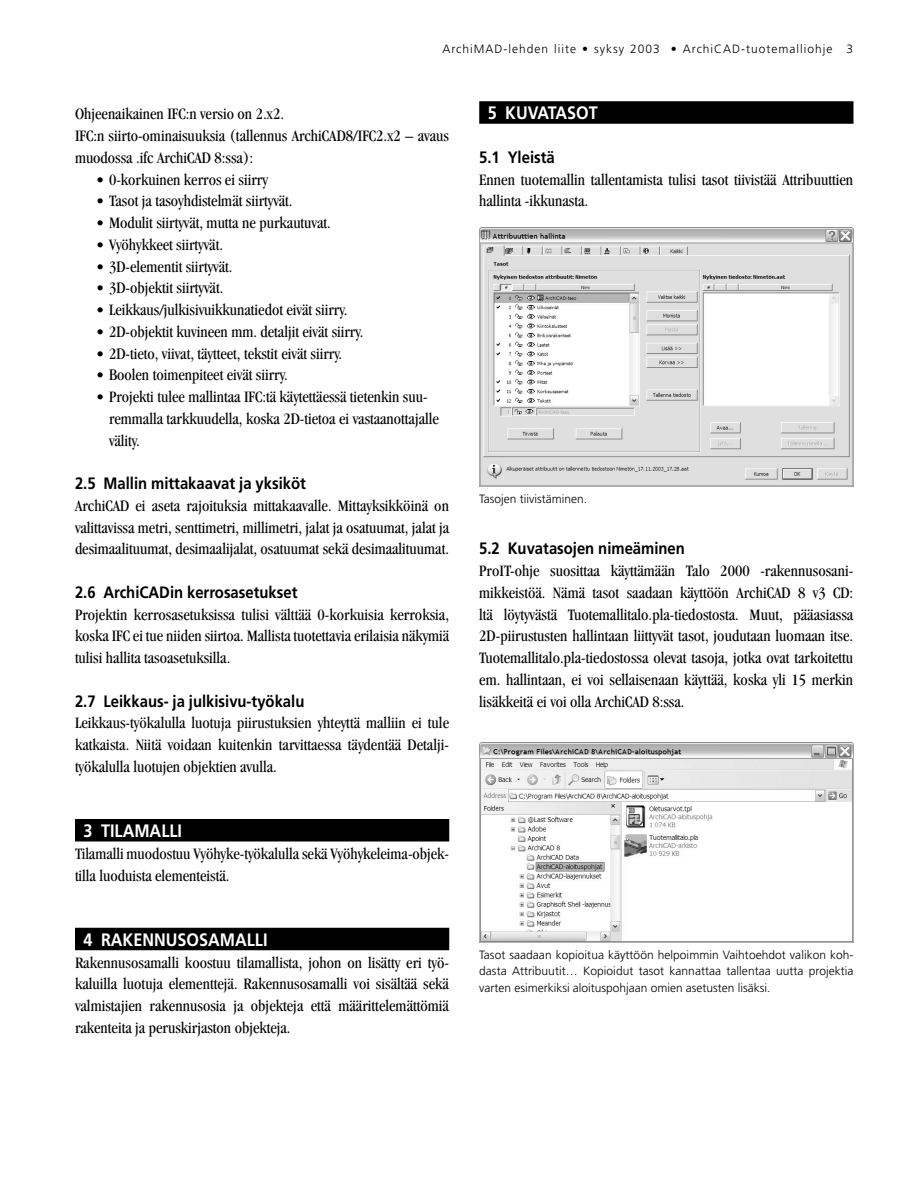
<style>
.page{position:relative;width:918px;height:1188px;background:#fff}
.page>*{position:absolute;margin:0;border:0;box-sizing:border-box;transform-origin:0 0}
.OTS_01{font:700 18px "Frutiger";color:#fff;scale:.9 1}
.leipis_ei_sis{font:condensed 16.5px/21.8px "Garamond";color:#000;text-align:justify}
.leipis_lue{font:condensed 16.5px/21.8px "Garamond";color:#000}
.OTS_02{font:700 16.5px "Frutiger";color:#000;scale:.9 1}
.kuvateksti{font:300 12px/16.5px "Frutiger";color:#000;text-align:justify}
.kuvateksti-2{font:300 12px "Frutiger";letter-spacing:.085em;color:#000}
</style>
<div class="page">
<div style="left:479px;top:101px;width:375px;height:23px;background:#000"></div>
<div style="left:75px;top:819px;width:374px;height:23px;background:#000"></div>
<div style="left:75px;top:928px;width:374px;height:22px;background:#000"></div>
<img style="left:479px;top:227px;width:375px;height:259px">
<img style="left:479px;top:742px;width:375px;height:200px">
<p class="kuvateksti-2" style="left:442px;top:42px;width:412px">ArchiMAD-lehden liite • syksy 2003 • ArchiCAD-tuotemalliohje 3</p>
<p class="leipis_ei_sis" style="left:75px;top:103px;width:211px">Ohjeenaikainen IFC:n versio on 2.x2.</p>
<p class="leipis_ei_sis" style="left:75px;top:125px;width:375px">IFC:n siirto-ominaisuuksia (tallennus ArchiCAD8/IFC2.x2 – avaus muodossa .ifc ArchiCAD 8:ssa):</p>
<p class="leipis_lue" style="left:96px;top:168px;width:173px">• 0-korkuinen kerros ei siirry</p>
<p class="leipis_lue" style="left:96px;top:190px;width:198px">• Tasot ja tasoyhdistelmät siirtyvät.</p>
<p class="leipis_lue" style="left:96px;top:212px;width:236px">• Modulit siirtyvät, mutta ne purkautuvat.</p>
<p class="leipis_lue" style="left:96px;top:233px;width:128px">• Vyöhykkeet siirtyvät.</p>
<p class="leipis_lue" style="left:96px;top:255px;width:138px">• 3D-elementit siirtyvät.</p>
<p class="leipis_lue" style="left:96px;top:277px;width:129px">• 3D-objektit siirtyvät.</p>
<p class="leipis_lue" style="left:96px;top:299px;width:253px">• Leikkaus/julkisivuikkunatiedot eivät siirry.</p>
<p class="leipis_lue" style="left:96px;top:320px;width:269px">• 2D-objektit kuvineen mm. detaljit eivät siirry.</p>
<p class="leipis_lue" style="left:96px;top:342px;width:248px">• 2D-tieto, viivat, täytteet, tekstit eivät siirry.</p>
<p class="leipis_lue" style="left:96px;top:364px;width:193px">• Boolen toimenpiteet eivät siirry.</p>
<p class="leipis_lue" style="left:109px;top:386px;width:331px;text-indent:-13px">• Projekti tulee mallintaa IFC:tä käytettäessä tietenkin suu&shy;remmalla tarkkuudella, koska 2D-tietoa ei vastaanottajalle välity.</p>
<p class="OTS_02" style="left:75px;top:474px;width:258px">2.5 Mallin mittakaavat ja yksiköt</p>
<p class="leipis_ei_sis" style="left:75px;top:494px;width:376px">ArchiCAD ei aseta rajoituksia mittakaavalle. Mittayksikköinä on valittavissa metri, senttimetri, millimetri, jalat ja osatuumat, jalat ja desimaalituumat, desimaalijalat, osatuumat sekä desimaalituumat.</p>
<p class="OTS_02" style="left:75px;top:582px;width:249px">2.6 ArchiCADin kerrosasetukset</p>
<p class="leipis_ei_sis" style="left:75px;top:603px;width:376px">Projektin kerrosasetuksissa tulisi välttää 0-korkuisia kerroksia, koska IFC ei tue niiden siirtoa. Mallista tuotettavia erilaisia näkymiä tulisi hallita tasoasetuksilla.</p>
<p class="OTS_02" style="left:75px;top:691px;width:256px">2.7 Leikkaus- ja julkisivu-työkalu</p>
<p class="leipis_ei_sis" style="left:75px;top:712px;width:376px">Leikkaus-työkalulla luotuja piirustuksien yhteyttä malliin ei tule katkaista. Niitä voidaan kuitenkin tarvittaessa täydentää Detalji&shy;työkalulla luotujen objektien avulla.</p>
<p class="OTS_01" style="left:84px;top:820px;width:111px">3 TILAMALLI</p>
<p class="leipis_ei_sis" style="left:75px;top:842px;width:376px">Tilamalli muodostuu Vyöhyke-työkalulla sekä Vyöhykeleima-objek&shy;tilla luoduista elementeistä.</p>
<p class="OTS_01" style="left:84px;top:929px;width:206px">4 RAKENNUSOSAMALLI</p>
<p class="leipis_ei_sis" style="left:75px;top:951px;width:376px">Rakennusosamalli koostuu tilamallista, johon on lisätty eri työ&shy;kaluilla luotuja elementtejä. Rakennusosamalli voi sisältää sekä valmistajien rakennusosia ja objekteja että määrittelemättömiä rakenteita ja peruskirjaston objekteja.</p>
<p class="OTS_01" style="left:488px;top:102px;width:124px">5 KUVATASOT</p>
<p class="OTS_02" style="left:479px;top:147px;width:85px">5.1 Yleistä</p>
<p class="leipis_ei_sis" style="left:479px;top:168px;width:376px">Ennen tuotemallin tallentamista tulisi tasot tiivistää Attribuuttien hallinta -ikkunasta.</p>
<p class="kuvateksti" style="left:479px;top:490px;width:109px">Tasojen tiivistäminen.</p>
<p class="OTS_02" style="left:479px;top:539px;width:230px">5.2 Kuvatasojen nimeäminen</p>
<p class="leipis_ei_sis" style="left:479px;top:560px;width:376px">ProIT-ohje suosittaa käyttämään Talo 2000 -rakennusosani&shy;mikkeistöä. Nämä tasot saadaan käyttöön ArchiCAD 8 v3 CD: ltä löytyvästä Tuotemallitalo.pla-tiedostosta. Muut, pääasiassa 2D-piirustusten hallintaan liittyvät tasot, joudutaan luomaan itse.<br>Tuotemallitalo.pla-tiedostossa olevat tasoja, jotka ovat tarkoitettu em. hallintaan, ei voi sellaisenaan käyttää, koska yli 15 merkin lisäkkeitä ei voi olla ArchiCAD 8:ssa.</p>
<p class="kuvateksti" style="left:479px;top:946px;width:376px">Tasot saadaan kopioitua käyttöön helpoimmin Vaihtoehdot valikon koh&shy;dasta Attribuutit… Kopioidut tasot kannattaa tallentaa uutta projektia varten esimerkiksi aloituspohjaan omien asetusten lisäksi.</p>
</div>
